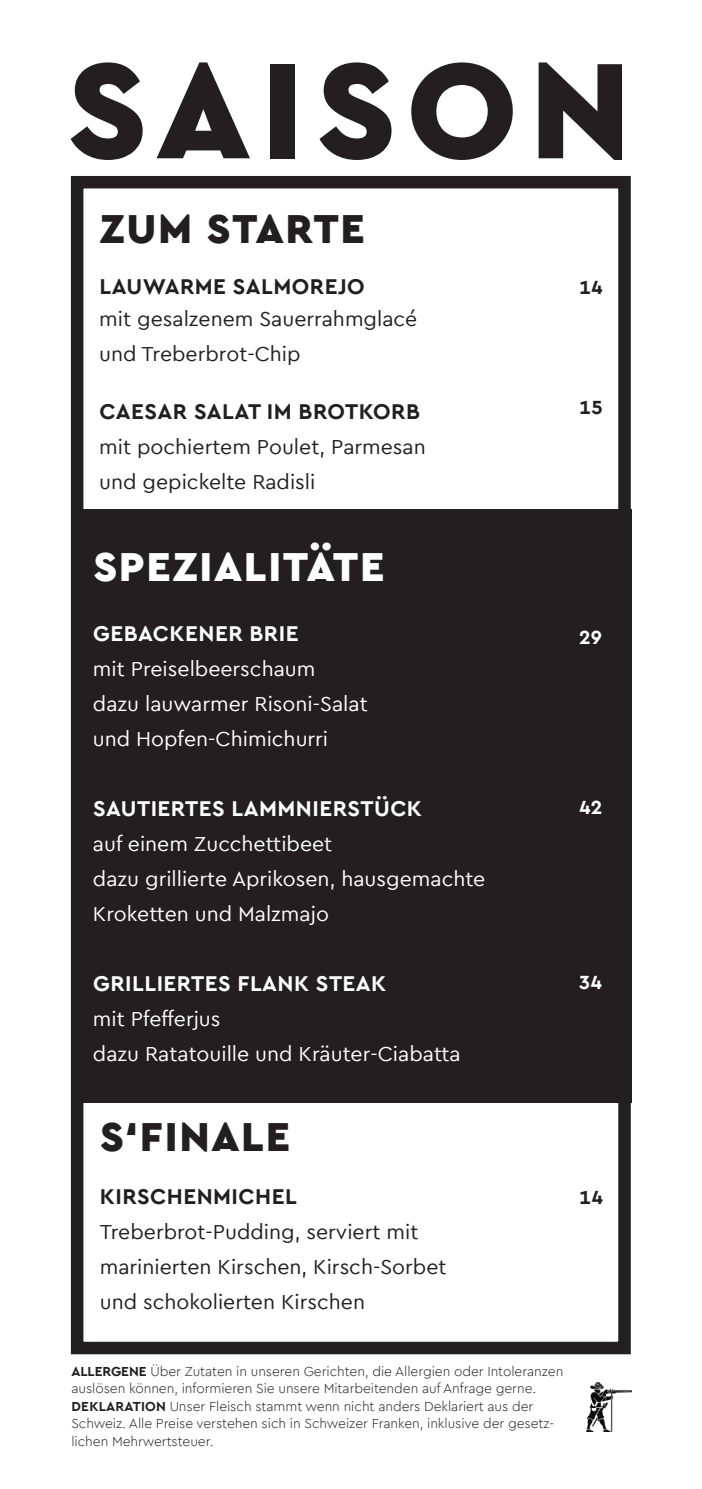
<style>
.page{position:relative;width:702px;height:1489px;background:#fff}
.page>*{position:absolute;margin:0;border:0;box-sizing:border-box;transform-origin:0 0}
.Übertitel{font:900 142.5px "Cera PRO";letter-spacing:.075em;color:#231f20}
.Übertitel-2{font:900 42.5px "Cera PRO";letter-spacing:.04em;color:#231f20}
.Übertitel-3{font:900 42.5px "Cera PRO";letter-spacing:.04em;color:#fff}
.Menütitel{font:700 22.5px "Cera PRO";letter-spacing:.02em;color:#fff}
.Menütitel-2{font:700 22.5px "Cera PRO";letter-spacing:.02em;color:#231f20}
.Übertitel-4{font:700 22.5px "Cera PRO";letter-spacing:.02em;color:#231f20}
.Menütitel-3{font:21.25px/35px "Cera PRO";color:#fff}
.Menütitel-4{font:21.25px "Cera PRO";color:#231f20}
.Übertitel-5{font:21.25px/35px "Cera PRO";color:#231f20}
.Preis{font:700 20px "Cera PRO";color:#fff}
.Preis-2{font:700 20px "Cera PRO";color:#231f20}
.Kleingedrucktes{font:300 13.75px/17.5px "Cera PRO";letter-spacing:-.005em;color:#231f20}
.s1{font-weight:700}
</style>
<div class="page">
<div style="left:71px;top:176px;width:559px;height:1178px;border:12px solid #231f20"></div>
<div style="left:72px;top:508px;width:559px;height:594px;background:#231f20"></div>
<img style="left:586px;top:1382px;width:45px;height:49px">
<p class="Übertitel" style="left:67px;top:16px;width:565px">SAISON</p>
<p class="Übertitel-2" style="left:100px;top:201px;width:267px">ZUM STARTE</p>
<p class="Menütitel-2" style="left:99px;top:271px;width:267px">LAUWARME SALMOREJO</p>
<p class="Menütitel-4" style="left:99px;top:305px;width:319px">mit gesalzenem Sauerrahmglacé</p>
<p class="Menütitel-4" style="left:99px;top:340px;width:203px">und Treberbrot-Chip</p>
<p class="Menütitel-2" style="left:99px;top:396px;width:322px">CAESAR SALAT IM BROTKORB</p>
<p class="Menütitel-4" style="left:99px;top:432px;width:328px">mit pochiertem Poulet, Parmesan</p>
<p class="Menütitel-4" style="left:99px;top:467px;width:217px">und gepickelte Radisli</p>
<p class="Übertitel-3" style="left:93px;top:538px;width:293px">SPEZIALITÄTE</p>
<p class="Menütitel" style="left:93px;top:618px;width:207px">GEBACKENER BRIE</p>
<p class="Menütitel-3" style="left:93px;top:650px;width:224px">mit Preiselbeerschaum</p>
<p class="Menütitel-3" style="left:93px;top:685px;width:276px">dazu lauwarmer Risoni-Salat</p>
<p class="Menütitel-3" style="left:93px;top:720px;width:237px">und Hopfen-Chimichurri</p>
<p class="Menütitel" style="left:93px;top:793px;width:330px">SAUTIERTES LAMMNIERSTÜCK</p>
<p class="Menütitel-3" style="left:93px;top:825px;width:241px">auf einem Zucchettibeet</p>
<p class="Menütitel-3" style="left:93px;top:860px;width:394px">dazu grillierte Aprikosen, hausgemachte<br>Kroketten und Malzmajo</p>
<p class="Menütitel" style="left:93px;top:968px;width:295px">GRILLIERTES FLANK STEAK</p>
<p class="Menütitel-3" style="left:93px;top:1000px;width:129px">mit Pfefferjus</p>
<p class="Menütitel-3" style="left:93px;top:1035px;width:369px">dazu Ratatouille und Kräuter-Ciabatta</p>
<p class="Preis-2" style="left:579px;top:273px;width:25px">14</p>
<p class="Preis-2" style="left:579px;top:393px;width:25px">15</p>
<p class="Preis" style="left:579px;top:623px;width:24px">29</p>
<p class="Preis" style="left:579px;top:793px;width:24px">42</p>
<p class="Preis" style="left:579px;top:968px;width:24px">34</p>
<p class="Übertitel-2" style="left:100px;top:1108px;width:191px">S‘FINALE</p>
<p class="Übertitel-4" style="left:100px;top:1181px;width:198px">KIRSCHENMICHEL</p>
<p class="Übertitel-5" style="left:100px;top:1213px;width:348px">Treberbrot-Pudding, serviert mit marinierten Kirschen, Kirsch-Sorbet</p>
<p class="Übertitel-5" style="left:100px;top:1283px;width:267px">und schokolierten Kirschen</p>
<p class="Preis-2" style="left:579px;top:1183px;width:25px">14</p>
<p class="Kleingedrucktes" style="left:71px;top:1361px;width:493px"><span class="s1">ALLERGENE</span> Über Zutaten in unseren Gerichten, die Allergien oder Intoleranzen auslösen können, informieren Sie unsere Mitarbeitenden auf Anfrage gerne.<br><span class="s1">DEKLARATION</span> Unser Fleisch stammt wenn nicht anders Deklariert aus der Schweiz. Alle Preise verstehen sich in Schweizer Franken, inklusive der gesetz&shy;lichen Mehrwertsteuer.</p>
</div>
